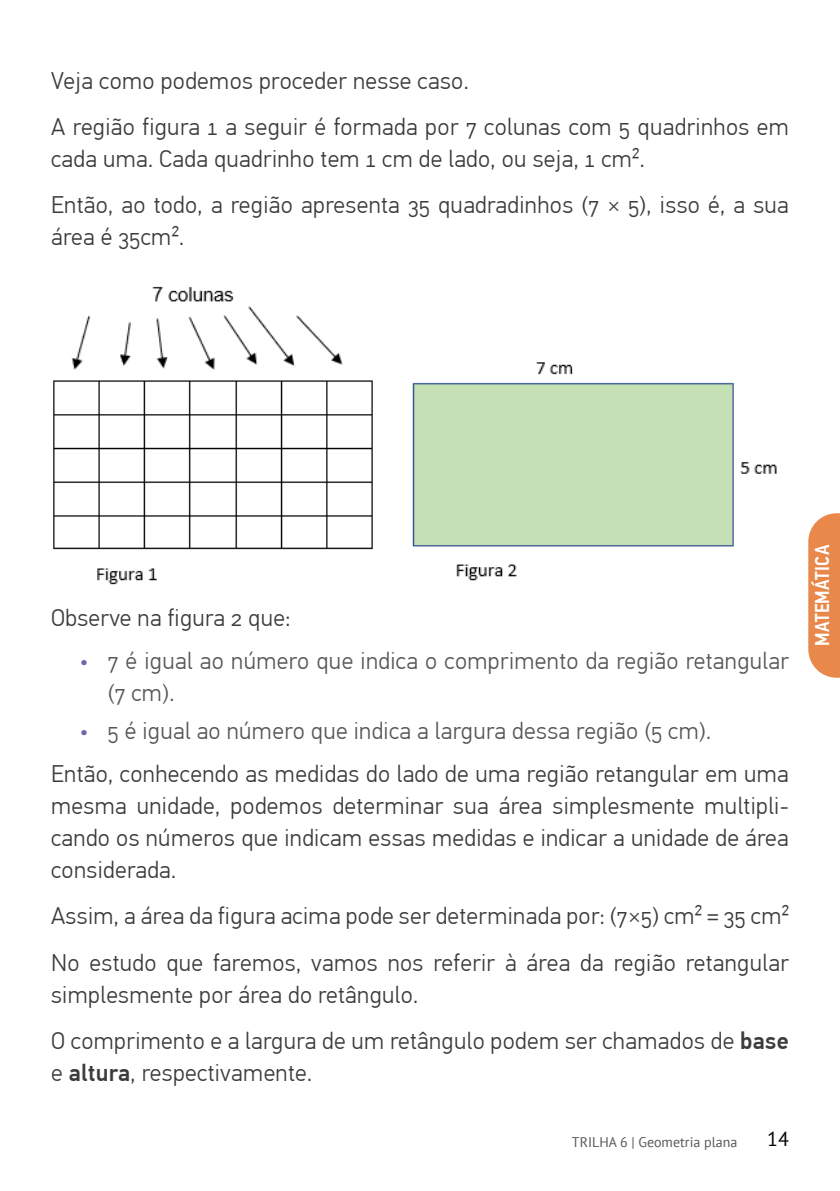
<style>
.page{position:relative;width:840px;height:1191px;background:#fff}
.page>*{position:absolute;margin:0;border:0;box-sizing:border-box;transform-origin:0 0}
.t1{font:300 24px/46.2px "PF Din Text Pro";letter-spacing:.015em;color:#3c3c3b}
.t2{font:300 24px/32px "PF Din Text Pro";letter-spacing:.015em;color:#575756}
.t3{font:500 20px "PF Din Text Cond Pro";letter-spacing:.015em;color:#fff}
.t4{font:20px "PT Sans";color:#000}
.t5{font:14px "PT Sans";color:#575756}
.s1{color:#6c68a9}
.s2{color:#575756}
.s3{font-weight:500}
</style>
<div class="page">
<svg style="left:808px;top:513px;width:31px;height:164px;background:#e99157"></svg>
<img style="left:53px;top:286px;width:724px;height:299px">
<p class="t1" style="left:51px;top:58px;width:739px">Veja como podemos proceder nesse caso.<br>A região figura 1 a seguir é formada por 7 colunas com 5 quadrinhos em</p>
<p class="t1" style="left:51px;top:136px;width:739px">cada uma. Cada quadrinho tem 1 cm de lado, ou seja, 1 cm².<br>Então, ao todo, a região apresenta 35 quadradinhos (7 × 5), isso é, a sua</p>
<p class="t1" style="left:51px;top:214px;width:134px">área é 35cm².</p>
<p class="t1" style="left:51px;top:595px;width:240px">Observe na figura 2 que:</p>
<p class="t2" style="left:108px;top:645px;width:682px;text-indent:-28px"><span class="s1">•</span> 7 é igual ao número que indica o comprimento da região retangular (7 cm).</p>
<p class="t1" style="left:51px;top:709px;width:738px;line-height:43.4px;text-indent:28px"><span class="s1">•</span> <span class="s2">5 é igual ao número que indica a largura dessa região (5 cm).<br></span>Então, conhecendo as medidas do lado de uma região retangular em uma</p>
<p class="t1" style="left:51px;top:790px;width:739px;line-height:32px;text-align:justify">mesma unidade, podemos determinar sua área simplesmente multipli&shy;cando os números que indicam essas medidas e indicar a unidade de área considerada.</p>
<p class="t1" style="left:51px;top:893px;width:739px">Assim, a área da figura acima pode ser determinada por: (7×5) cm² = 35 cm²<br>No estudo que faremos, vamos nos referir à área da região retangular</p>
<p class="t1" style="left:51px;top:971px;width:738px">simplesmente por área do retângulo.<br>O comprimento e a largura de um retângulo podem ser chamados de <span class="s3">base</span></p>
<p class="t1" style="left:51px;top:1049px;width:262px">e <span class="s3">altura</span>, respectivamente.</p>
<p class="t5" style="left:571px;top:1132px;width:167px">TRILHA 6 | Geometria plana</p>
<p class="t4" style="left:766px;top:1126px;width:23px">14</p>
<p class="t3" style="left:809px;top:646px;width:103px;rotate:-90deg">MATEMÁTICA</p>
</div>
